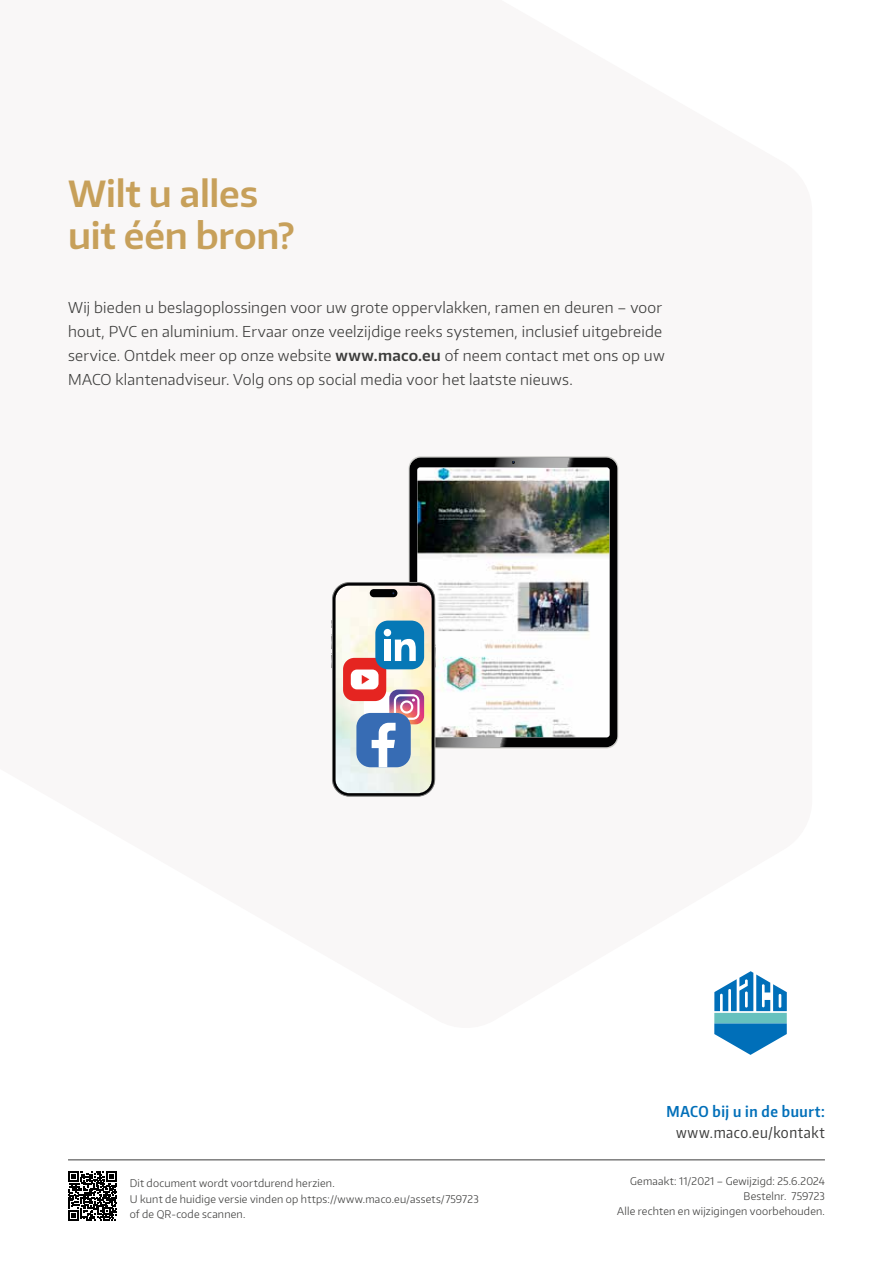
<style>
.page{position:relative;width:893px;height:1263px;background:#fff}
.page>*{position:absolute;margin:0;border:0;box-sizing:border-box;transform-origin:0 0}
.t1{font:600 36px/42px "Encode Sans Normal";letter-spacing:-.005em;color:#c7a05a}
.t2{font:300 15px/24px "Encode Sans Normal";letter-spacing:.015em;color:#3c3c3b}
.t3{font:15px "Encode Sans Condensed";letter-spacing:.035em;color:#3c3c3b}
.t4{font:600 15px "Encode Sans Condensed";letter-spacing:.035em;color:#006fb9}
.t5{font:300 10.5px/15px "Encode Sans Normal";letter-spacing:.02em;color:#3c3c3b;text-align:right}
.s1{font-weight:600}
</style>
<div class="page">
<hr style="left:68px;top:1159px;width:757px;height:1px;background:#3c3c3b">
<svg style="left:714px;top:971px;width:73px;height:84px"></svg>
<img style="left:409px;top:457px;width:208px;height:290px">
<svg style="left:331px;top:582px;width:105px;height:215px"></svg>
<div style="left:384px;top:629px;width:7px;height:7px;background:#fff;border-radius:50%"></div>
<svg style="left:68px;top:1171px;width:49px;height:49px"></svg>
<h1 class="t1" style="left:68px;top:172px;width:228px">Wilt u alles uit één bron?</h1>
<p class="t2" style="left:68px;top:295px;width:598px">Wij bieden u beslagoplossingen voor uw grote oppervlakken, ramen en deuren – voor hout, PVC en aluminium. Ervaar onze veelzijdige reeks systemen, inclusief uitgebreide service. Ontdek meer op onze website <span class="s1">www.maco.eu</span> of neem contact met ons op uw MACO klantenadviseur. Volg ons op social media voor het laatste nieuws.</p>
<p class="t5" style="left:130px;top:1176px;width:351px;text-align:left">Dit document wordt voortdurend herzien.<br>U kunt de huidige versie vinden op https://www.maco.eu/assets/759723 of de QR-code scannen.</p>
<p class="t4" style="left:666px;top:1101px;width:160px">MACO bij u in de buurt:</p>
<p class="t3" style="left:676px;top:1122px;width:150px">www.maco.eu/kontakt</p>
<p class="t5" style="left:617px;top:1173px;width:209px">Gemaakt: 11/2021 – Gewijzigd: 25.6.2024<br>Bestelnr. 759723<br>Alle rechten en wijzigingen voorbehouden.</p>
</div>
